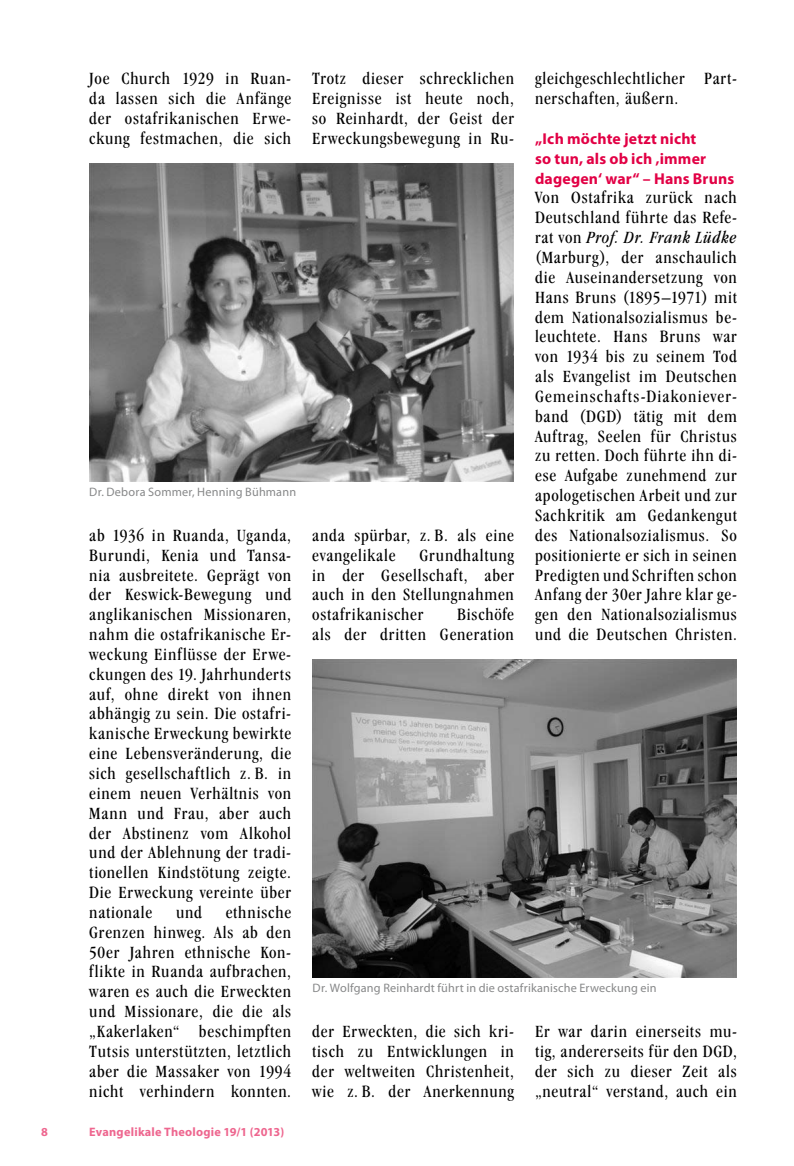
<style>
.page{position:relative;width:794px;height:1166px;background:#fff}
.page>*{position:absolute;margin:0;border:0;box-sizing:border-box;transform-origin:0 0}
.t1{font:condensed 17.85px/19.8px "Garamond IT Cby BT";letter-spacing:.04em;color:#000;text-align:justify}
.t2{font:700 15.75px/19.8px "Myriad Pro";letter-spacing:.01em;color:#e20045}
.t3{font:12.25px "Myriad Pro";letter-spacing:.015em;color:#878889}
.t4{font:700 12.25px "Myriad Pro";letter-spacing:.02em;color:#ee668f}
.s1{font-style:italic}
</style>
<div class="page">
<img style="left:313px;top:659px;width:424px;height:318px">
<img style="left:89px;top:163px;width:424px;height:318px">
<p class="t1" style="left:89px;top:69px;width:203px">Joe Church 1929 in Ruan&shy;da lassen sich die Anfänge der ostafrikanischen Erwe&shy;ckung festmachen, die sich</p>
<p class="t3" style="left:89px;top:484px;width:208px">Dr. Debora Sommer, Henning Bühmann</p>
<p class="t1" style="left:89px;top:525px;width:203px">ab 1936 in Ruanda, Uganda, Burundi, Kenia und Tansa&shy;nia ausbreitete. Geprägt von der Keswick-Bewegung und anglikanischen Missionaren, nahm die ostafrikanische Er&shy;weckung Einflüsse der Erwe&shy;ckungen des 19. Jahrhunderts auf, ohne direkt von ihnen abhängig zu sein. Die ostafri&shy;kanische Erweckung bewirkte eine Lebensveränderung, die sich gesellschaftlich z. B. in einem neuen Verhältnis von Mann und Frau, aber auch der Abstinenz vom Alkohol und der Ablehnung der tradi&shy;tionellen Kindstötung zeigte.<br>Die Erweckung vereinte über nationale</p>
<p class="t1" style="left:89px;top:902px;width:203px;text-indent:136px">ethnische Grenzen hinweg. Als ab den 50er Jahren ethnische Kon&shy;flikte in Ruanda aufbrachen, waren es auch die Erweckten und Missionare, die die als „Kakerlaken“ beschimpften Tutsis unterstützten, letztlich aber die Massaker von 1994 nicht verhindern konnten.</p>
<p class="t1" style="left:176px;top:902px;width:27px">und</p>
<p class="t4" style="left:89px;top:1124px;width:196px">Evangelikale Theologie 19/1 (2013)</p>
<p class="t1" style="left:312px;top:69px;width:203px">Trotz dieser schrecklichen Ereignisse ist heute noch, so Reinhardt, der Geist der Erweckungsbewegung in Ru-</p>
<p class="t1" style="left:312px;top:525px;width:203px">anda spürbar, z. B. als eine evangelikale</p>
<p class="t1" style="left:312px;top:545px;width:203px;text-indent:107px">Grundhaltung in der Gesellschaft, aber auch in den Stellungnahmen ostafrikanischer</p>
<p class="t1" style="left:312px;top:604px;width:203px;text-align:right">Bischöfe<br>als der dritten Generation</p>
<p class="t1" style="left:535px;top:69px;width:203px">gleichgeschlechtlicher Part&shy;nerschaften, äußern.</p>
<p class="t2" style="left:535px;top:128px;width:201px">„Ich möchte jetzt nicht<br>so tun, als ob ich ‚immer dagegen‘ war“ – Hans Bruns</p>
<p class="t1" style="left:535px;top:188px;width:203px">Von Ostafrika zurück nach Deutschland führte das Refe&shy;rat von <span class="s1">Prof. Dr. Frank Lüdke </span>(Marburg), der anschaulich die Auseinandersetzung von Hans Bruns (1895–1971) mit dem Nationalsozialismus be&shy;leuchtete. Hans Bruns war von 1934 bis zu seinem Tod als Evangelist im Deutschen Gemeinschafts-Diakoniever&shy;band (DGD) tätig mit dem Auftrag, Seelen für Christus zu retten. Doch führte ihn di&shy;ese Aufgabe zunehmend zur apologetischen Arbeit und zur Sachkritik am Gedankengut des Nationalsozialismus. So positionierte er sich in seinen Predigten und Schriften schon Anfang der 30er Jahre klar ge&shy;gen den Nationalsozialismus und die Deutschen Christen.</p>
<p class="t3" style="left:313px;top:980px;width:345px">Dr. Wolfgang Reinhardt führt in die ostafrikanische Erweckung ein</p>
<p class="t1" style="left:312px;top:1021px;width:203px">der Erweckten, die sich kri&shy;tisch zu Entwicklungen in der weltweiten Christenheit, wie z. B. der Anerkennung</p>
<p class="t1" style="left:535px;top:1021px;width:203px">Er war darin einerseits mu&shy;tig, andererseits für den DGD, der sich zu dieser Zeit als „neutral“ verstand, auch ein</p>
</div>
